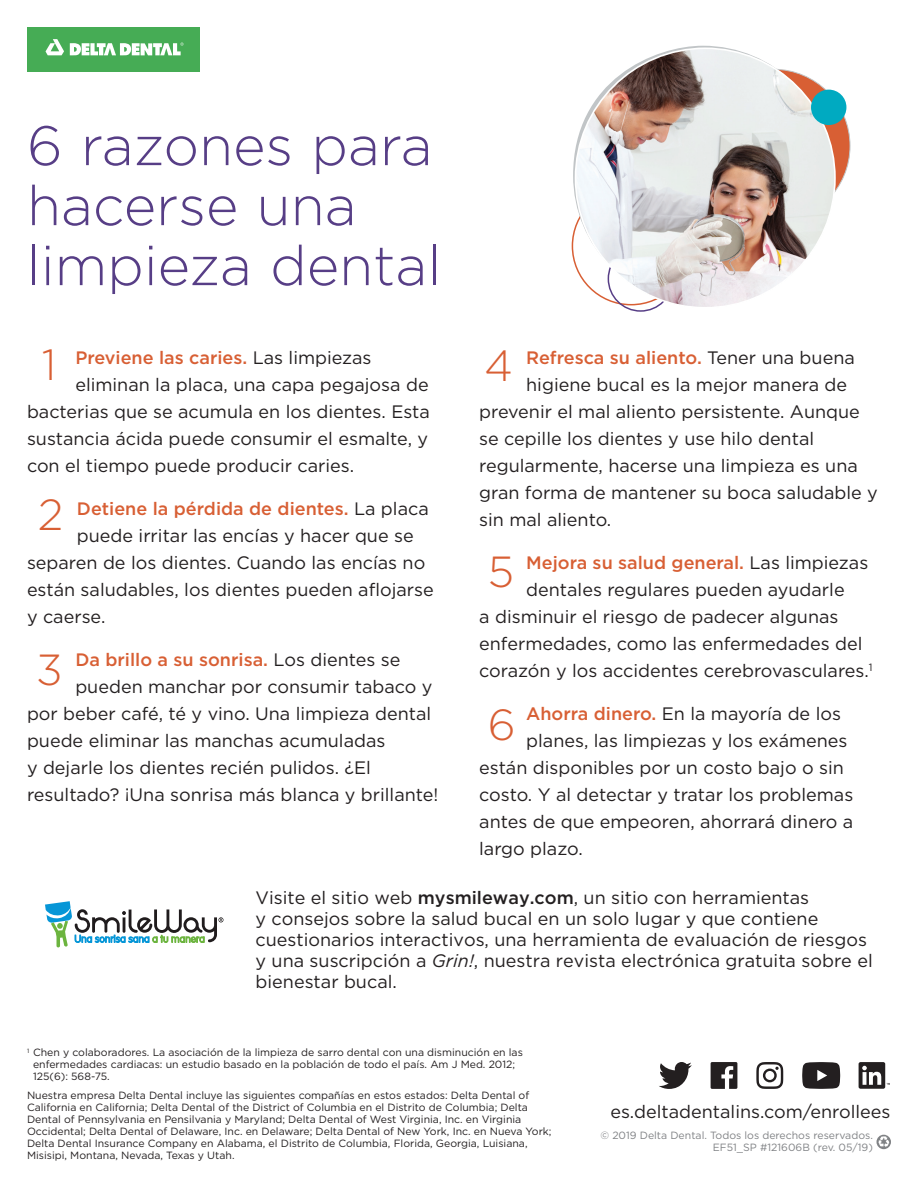
<style>
.page{position:relative;width:918px;height:1188px;background:#fff}
.page>*{position:absolute;margin:0;border:0;box-sizing:border-box;transform-origin:0 0}
.t1{font:300 55.5px/60px "Gotham";color:#573e86}
.Paragraph_Numbers{font:300 43.5px "Gotham";color:#d85f34}
.Body{font:18px/21px "Gotham";color:#231f20}
.Body-2{font:500 18px "Gotham";color:#d85f34}
.Disclaimer_No_Number{font:10.5px/12px "Gotham";color:#231f20}
.Body-3{font:10.5px/12px "Gotham";color:#231f20}
.t2{font:10.5px "Gotham";color:#808285}
.s1{font-weight:400;color:#231f20}
.s2{font-weight:500;color:#d85f34}
.s3{font-weight:500}
.s4{font-style:italic}
</style>
<div class="page">
<svg style="left:877px;top:1135px;width:14px;height:14px"></svg>
<div style="left:608px;top:246px;width:66px;height:66px;border:2px solid #573e86;border-radius:50%"></div>
<svg style="left:697px;top:69px;width:153px;height:153px;background:#d76c45"></svg>
<img style="left:575px;top:48px;width:260px;height:260px;border-radius:130px">
<div style="left:811px;top:90px;width:35px;height:35px;background:#00aac1;border-radius:50%"></div>
<div style="left:27px;top:27px;width:172px;height:45px;background:#46ac55"></div>
<svg style="left:46px;top:39px;width:18px;height:16px"></svg>
<svg style="left:70px;top:42px;width:114px;height:14px"></svg>
<svg style="left:45px;top:901px;width:178px;height:46px"></svg>
<svg style="left:659px;top:1062px;width:33px;height:27px"></svg>
<svg style="left:711px;top:1062px;width:26px;height:27px"></svg>
<svg style="left:756px;top:1062px;width:27px;height:27px"></svg>
<svg style="left:802px;top:1062px;width:38px;height:27px"></svg>
<svg style="left:859px;top:1062px;width:31px;height:27px"></svg>
<p class="t1" style="left:27px;top:114px;width:416px">6 razones para hacerse una limpieza dental</p>
<p class="Paragraph_Numbers" style="left:42px;top:337px;width:16px">1</p>
<p class="Body-2" style="left:75px;top:345px;width:298px">Previene las caries. <span class="s1">Las limpiezas</span></p>
<p class="Body" style="left:75px;top:373px;width:355px">eliminan la placa, una capa pegajosa de</p>
<p class="Body" style="left:27px;top:400px;width:404px">bacterias que se acumula en los dientes. Esta</p>
<p class="Body" style="left:27px;top:427px;width:403px">sustancia ácida puede consumir el esmalte, y</p>
<p class="Body" style="left:27px;top:454px;width:329px">con el tiempo puede producir caries.</p>
<p class="Body-2" style="left:77px;top:497px;width:353px">Detiene la pérdida de dientes. <span class="s1">La placa</span></p>
<p class="Body" style="left:77px;top:525px;width:338px">puede irritar las encías y hacer que se</p>
<p class="Body" style="left:27px;top:552px;width:400px">separen de los dientes. Cuando las encías no</p>
<p class="Body" style="left:27px;top:579px;width:408px">están saludables, los dientes pueden aflojarse</p>
<p class="Body" style="left:27px;top:606px;width:80px">y caerse.</p>
<p class="Body-2" style="left:75px;top:648px;width:327px">Da brillo a su sonrisa. <span class="s1">Los dientes se</span></p>
<p class="Body" style="left:75px;top:676px;width:359px">pueden manchar por consumir tabaco y</p>
<p class="Body" style="left:27px;top:703px;width:406px">por beber café, té y vino. Una limpieza dental</p>
<p class="Body" style="left:27px;top:730px;width:360px">puede eliminar las manchas acumuladas</p>
<p class="Body" style="left:27px;top:757px;width:346px">y dejarle los dientes recién pulidos. ¿El</p>
<p class="Body" style="left:27px;top:784px;width:413px">resultado? ¡Una sonrisa más blanca y brillante!</p>
<p class="Paragraph_Numbers" style="left:38px;top:487px;width:27px">2</p>
<p class="Paragraph_Numbers" style="left:36px;top:642px;width:28px">3</p>
<p class="Body-2" style="left:526px;top:345px;width:330px">Refresca su aliento. <span class="s1">Tener una buena</span></p>
<p class="Body" style="left:526px;top:373px;width:323px">higiene bucal es la mejor manera de</p>
<p class="Body" style="left:479px;top:400px;width:382px">prevenir el mal aliento persistente. Aunque</p>
<p class="Body" style="left:479px;top:427px;width:336px">se cepille los dientes y use hilo dental</p>
<p class="Body" style="left:479px;top:454px;width:380px">regularmente, hacerse una limpieza es una</p>
<p class="Body" style="left:479px;top:481px;width:400px">gran forma de mantener su boca saludable y</p>
<p class="Body" style="left:479px;top:508px;width:134px">sin mal aliento.</p>
<p class="Body-2" style="left:526px;top:551px;width:344px">Mejora su salud general. <span class="s1">Las limpiezas</span></p>
<p class="Body" style="left:526px;top:579px;width:320px">dentales regulares pueden ayudarle</p>
<p class="Body" style="left:479px;top:606px;width:361px">a disminuir el riesgo de padecer algunas</p>
<p class="Body" style="left:479px;top:633px;width:385px">enfermedades, como las enfermedades del</p>
<p class="Body" style="left:479px;top:660px;width:395px">corazón y los accidentes cerebrovasculares.<sup>1</sup></p>
<p class="Body" style="left:526px;top:703px;width:316px"><span class="s2">Ahorra dinero.</span> En la mayoría de los</p>
<p class="Body" style="left:526px;top:730px;width:323px">planes, las limpiezas y los exámenes</p>
<p class="Body" style="left:479px;top:757px;width:366px">están disponibles por un costo bajo o sin</p>
<p class="Body" style="left:479px;top:784px;width:376px">costo. Y al detectar y tratar los problemas</p>
<p class="Body" style="left:479px;top:811px;width:376px">antes de que empeoren, ahorrará dinero a</p>
<p class="Body" style="left:479px;top:838px;width:105px">largo plazo.</p>
<p class="Paragraph_Numbers" style="left:484px;top:338px;width:30px">4</p>
<p class="Paragraph_Numbers" style="left:488px;top:544px;width:28px">5</p>
<p class="Paragraph_Numbers" style="left:488px;top:697px;width:29px">6</p>
<p class="Body" style="left:256px;top:887px;width:619px">Visite el sitio web <span class="s3">mysmileway.com</span>, un sitio con herramientas<br>y consejos sobre la salud bucal en un solo lugar y que contiene cuestionarios interactivos, una herramienta de evaluación de riesgos y una suscripción a <span class="s4">Grin!</span>, nuestra revista electrónica gratuita sobre el bienestar bucal.</p>
<p class="Body-3" style="left:33px;top:1046px;width:491px;text-indent:-6px"><sup>1</sup> Chen y colaboradores. La asociación de la limpieza de sarro dental con una disminución en las enfermedades cardiacas: un estudio basado en la población de todo el país. Am J Med. 2012;<br>125(6): 568-75.</p>
<p class="Disclaimer_No_Number" style="left:27px;top:1089px;width:526px">Nuestra empresa Delta Dental incluye las siguientes compañías en estos estados: Delta Dental of California en California; Delta Dental of the District of Columbia en el Distrito de Columbia; Delta Dental of Pennsylvania en Pensilvania y Maryland; Delta Dental of West Virginia, Inc. en Virginia Occidental; Delta Dental of Delaware, Inc. en Delaware; Delta Dental of New York, Inc. en Nueva York; Delta Dental Insurance Company en Alabama, el Distrito de Columbia, Florida, Georgia, Luisiana, Misisipi, Montana, Nevada, Texas y Utah.</p>
<p class="Body" style="left:610px;top:1100px;width:282px">es.deltadentalins.com/enrollees</p>
<p class="t2" style="left:600px;top:1128px;width:274px">© 2019 Delta Dental. Todos los derechos reservados.</p>
<p class="t2" style="left:713px;top:1140px;width:162px">EF51_SP #121606B (rev. 05/19)</p>
</div>
